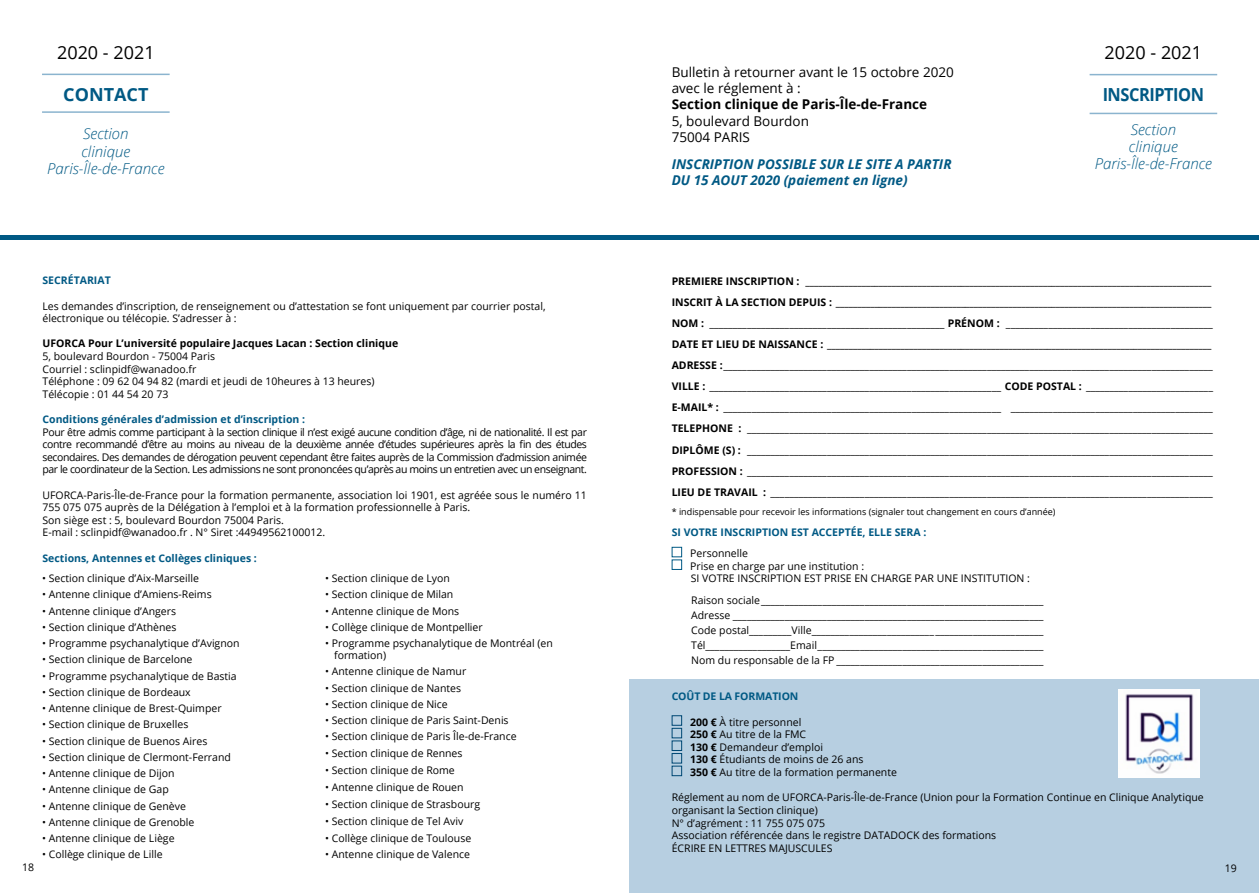
<style>
.page{position:relative;width:1259px;height:893px;background:#fff}
.page>*{position:absolute;margin:0;border:0;box-sizing:border-box;transform-origin:0 0}
.t1{font:18px "Open Sans";color:#000}
.t2{font:700 18px "Open Sans";letter-spacing:-.03em;color:#005984;scale:.91 1}
.t3{font:700 18px "Open Sans";color:#005984}
.t4{font:italic 300 15px/17.2px "Open Sans";color:#005984;text-align:center}
.t5{font:13.5px/16.2px "Open Sans";color:#000}
.t6{font:italic 700 13.5px/16.2px "Open Sans";color:#005984}
.t7{font:700 13.5px "Open Sans";color:#000}
.t8{font:10.5px/12.6px "Open Sans";color:#000}
.t9{font:700 10.5px "Open Sans";color:#005984}
.t10{font:700 10.5px "Open Sans";color:#000}
.t11{font:9px "Open Sans";color:#000}
.s1{font-weight:700}
</style>
<div class="page">
<hr style="left:42px;top:74px;width:128px;height:1px;background:#8bb4cf">
<hr style="left:42px;top:111px;width:128px;height:2px;background:#8bb4cf">
<div style="left:629px;top:679px;width:630px;height:214px;background:#b7cfe1"></div>
<div style="left:671px;top:547px;width:11px;height:10px;background:#fff;border:1px solid #005984"></div>
<div style="left:671px;top:559px;width:11px;height:11px;background:#fff;border:1px solid #005984"></div>
<div style="left:671px;top:715px;width:11px;height:11px;background:#b7cfe1;border:1px solid #005984"></div>
<div style="left:671px;top:728px;width:11px;height:10px;background:#b7cfe1;border:1px solid #005984"></div>
<div style="left:671px;top:740px;width:11px;height:11px;background:#b7cfe1;border:1px solid #005984"></div>
<div style="left:671px;top:753px;width:11px;height:10px;background:#b7cfe1;border:1px solid #005984"></div>
<div style="left:671px;top:766px;width:11px;height:10px;background:#b7cfe1;border:1px solid #005984"></div>
<img style="left:1118px;top:690px;width:81px;height:87px">
<hr style="left:1089px;top:74px;width:128px;height:1px;background:#8bb4cf">
<hr style="left:1089px;top:113px;width:128px;height:1px;background:#8bb4cf">
<hr style="left:0;top:236px;width:1259px;height:4px;background:#005984">
<h1 class="t1" style="left:57px;top:40px;width:99px">2020 - 2021</h1>
<h1 class="t3" style="left:63px;top:81px;width:87px">CONTACT</h1>
<h2 class="t4" style="left:47px;top:125px;width:119px">Section<br>clinique<br>Paris-Île-de-France</h2>
<p class="t9" style="left:43px;top:273px;width:70px">SECRÉTARIAT</p>
<p class="t8" style="left:43px;top:299px;width:504px">Les demandes d’inscription, de renseignement ou d’attestation se font uniquement par courrier postal, électronique ou télécopie. S’adresser à :</p>
<p class="t10" style="left:43px;top:336px;width:357px">UFORCA Pour L’université populaire Jacques Lacan : Section clinique</p>
<p class="t8" style="left:43px;top:350px;width:333px">5, boulevard Bourdon - 75004 Paris<br>Courriel : sclinpidf@wanadoo.fr<br>Téléphone : 09 62 04 94 82 (mardi et jeudi de 10heures à 13 heures)<br>Télécopie : 01 44 54 20 73</p>
<p class="t9" style="left:43px;top:412px;width:264px">Conditions générales d’admission et d’inscription :</p>
<p class="t8" style="left:43px;top:425px;width:546px;text-align:justify">Pour être admis comme participant à la section clinique il n’est exigé aucune condition d’âge, ni de nationalité. Il est par contre recommandé d’être au moins au niveau de la deuxième année d’études supérieures après la fin des études secondaires. Des demandes de dérogation peuvent cependant être faites auprès de la Commission d’admission animée par le coordinateur de la Section. Les admissions ne sont prononcées qu’après au moins un entretien avec un enseignant.</p>
<p class="t8" style="left:43px;top:488px;width:546px">UFORCA-Paris-Île-de-France pour la formation permanente, association loi 1901, est agréée sous le numéro 11<br>755 075 075 auprès de la Délégation à l’emploi et à la formation professionnelle à Paris.<br>Son siège est : 5, boulevard Bourdon 75004 Paris.<br>E-mail : sclinpidf@wanadoo.fr . N° Siret :44949562100012.</p>
<p class="t9" style="left:43px;top:550px;width:216px">Sections, Antennes et Collèges cliniques :</p>
<p class="t8" style="left:42px;top:572px;width:158px">• Section clinique d’Aix-Marseille</p>
<p class="t8" style="left:42px;top:588px;width:171px">• Antenne clinique d’Amiens-Reims</p>
<p class="t8" style="left:42px;top:604px;width:136px">• Antenne clinique d’Angers</p>
<p class="t8" style="left:42px;top:620px;width:136px">• Section clinique d’Athènes</p>
<p class="t8" style="left:42px;top:637px;width:199px">• Programme psychanalytique d’Avignon</p>
<p class="t8" style="left:42px;top:653px;width:152px">• Section clinique de Barcelone</p>
<p class="t8" style="left:42px;top:669px;width:196px">• Programme psychanalytique de Bastia</p>
<p class="t8" style="left:42px;top:685px;width:150px">• Section clinique de Bordeaux</p>
<p class="t8" style="left:42px;top:702px;width:181px">• Antenne clinique de Brest-Quimper</p>
<p class="t8" style="left:42px;top:718px;width:148px">• Section clinique de Bruxelles</p>
<p class="t8" style="left:42px;top:734px;width:167px">• Section clinique de Buenos Aires</p>
<p class="t8" style="left:42px;top:750px;width:190px">• Section clinique de Clermont-Ferrand</p>
<p class="t8" style="left:42px;top:767px;width:134px">• Antenne clinique de Dijon</p>
<p class="t8" style="left:42px;top:783px;width:128px">• Antenne clinique de Gap</p>
<p class="t8" style="left:42px;top:799px;width:145px">• Antenne clinique de Genève</p>
<p class="t8" style="left:42px;top:815px;width:154px">• Antenne clinique de Grenoble</p>
<p class="t8" style="left:42px;top:832px;width:134px">• Antenne clinique de Liège</p>
<p class="t8" style="left:42px;top:848px;width:122px">• Collège clinique de Lille</p>
<p class="t8" style="left:325px;top:572px;width:126px">• Section clinique de Lyon</p>
<p class="t8" style="left:325px;top:588px;width:130px">• Section clinique de Milan</p>
<p class="t8" style="left:325px;top:604px;width:136px">• Antenne clinique de Mons</p>
<p class="t8" style="left:325px;top:620px;width:159px">• Collège clinique de Montpellier</p>
<p class="t8" style="left:334px;top:637px;width:220px;line-height:12px;text-indent:-9px">• Programme psychanalytique de Montréal (en formation)</p>
<p class="t8" style="left:325px;top:665px;width:143px">• Antenne clinique de Namur</p>
<p class="t8" style="left:325px;top:681px;width:137px">• Section clinique de Nantes</p>
<p class="t8" style="left:325px;top:697px;width:124px">• Section clinique de Nice</p>
<p class="t8" style="left:325px;top:714px;width:185px">• Section clinique de Paris Saint-Denis</p>
<p class="t8" style="left:325px;top:730px;width:193px">• Section clinique de Paris Île-de-France</p>
<p class="t8" style="left:325px;top:747px;width:139px">• Section clinique de Rennes</p>
<p class="t8" style="left:325px;top:764px;width:131px">• Section clinique de Rome</p>
<p class="t8" style="left:325px;top:781px;width:140px">• Antenne clinique de Rouen</p>
<p class="t8" style="left:325px;top:797px;width:157px">• Section clinique de Strasbourg</p>
<p class="t8" style="left:325px;top:814px;width:140px">• Section clinique de Tel Aviv</p>
<p class="t8" style="left:325px;top:831px;width:148px">• Collège clinique de Toulouse</p>
<p class="t8" style="left:325px;top:848px;width:146px">• Antenne clinique de Valence</p>
<p class="t5" style="left:671px;top:64px;width:284px">Bulletin à retourner avant le 15 octobre 2020 avec le réglement à :</p>
<p class="t7" style="left:671px;top:95px;width:257px">Section clinique de Paris-Île-de-France</p>
<p class="t5" style="left:671px;top:112px;width:139px">5, boulevard Bourdon<br>75004 PARIS</p>
<p class="t6" style="left:671px;top:156px;width:281px">INSCRIPTION POSSIBLE SUR LE SITE A PARTIR<br>DU 15 AOUT 2020 (paiement en ligne)</p>
<h1 class="t1" style="left:1104px;top:40px;width:99px">2020 - 2021</h1>
<h1 class="t2" style="left:1102px;top:82px;width:113px">INSCRIPTION</h1>
<h2 class="t4" style="left:1094px;top:120px;width:119px">Section<br>clinique<br>Paris-Île-de-France</h2>
<p class="t8" style="left:671px;top:270px;width:543px;line-height:21.1px"><span class="s1">PREMIERE INSCRIPTION : ______________________________________________________________________________________________ INSCRIT À LA SECTION DEPUIS : _______________________________________________________________________________________ NOM :</span> __________________________________________________ <span class="s1">PRÉNOM :</span> ____________________________________________ <span class="s1">DATE ET LIEU DE NAISSANCE : _________________________________________________________________________________________ ADRESSE :</span>________________________________________________________________________________________________________ <span class="s1">VILLE :</span> ______________________________________________________________ <span class="s1">CODE POSTAL :</span> ___________________________ <span class="s1">E-MAIL* :</span> ___________________________________________________________ ___________________________________________ <span class="s1">TELEPHONE :</span> ___________________________________________________________________________________________________ <span class="s1">DIPLÔME (S) :</span> ___________________________________________________________________________________________________ <span class="s1">PROFESSION :</span> ___________________________________________________________________________________________________ <span class="s1">LIEU DE TRAVAIL :</span> ______________________________________________________________________________________________</p>
<p class="t11" style="left:671px;top:506px;width:385px">* indispensable pour recevoir les informations (signaler tout changement en cours d’année)</p>
<p class="t9" style="left:671px;top:525px;width:256px">SI VOTRE INSCRIPTION EST ACCEPTÉE, ELLE SERA :</p>
<p class="t8" style="left:690px;top:547px;width:341px">Personnelle<br>Prise en charge par une institution :<br>SI VOTRE INSCRIPTION EST PRISE EN CHARGE PAR UNE INSTITUTION :</p>
<p class="t8" style="left:691px;top:592px;width:354px;line-height:15px;text-align:justify">Raison sociale____________________________________________________________ Adresse __________________________________________________________________ Code postal_________Ville__________________________ _______________________ Tél__________________Email________________________________________________ Nom du responsable de la FP ____________________________________________</p>
<p class="t9" style="left:671px;top:689px;width:128px">COÛT DE LA FORMATION</p>
<p class="t8" style="left:690px;top:715px;width:208px"><span class="s1">200 €</span> À titre personnel<br><span class="s1">250 €</span> Au titre de la FMC<br><span class="s1">130 €</span> Demandeur d’emploi<br><span class="s1">130 €</span> Étudiants de moins de 26 ans<br><span class="s1">350 €</span> Au titre de la formation permanente</p>
<p class="t8" style="left:671px;top:791px;width:533px">Réglement au nom de UFORCA-Paris-Île-de-France (Union pour la Formation Continue en Clinique Analytique organisant la Section clinique)<br>N° d’agrément : 11 755 075 075<br>Association référencée dans le registre DATADOCK des formations<br>ÉCRIRE EN LETTRES MAJUSCULES</p>
<p class="t8" style="left:22px;top:861px;width:14px">18</p>
<p class="t8" style="left:1224px;top:861px;width:14px">19</p>
</div>
